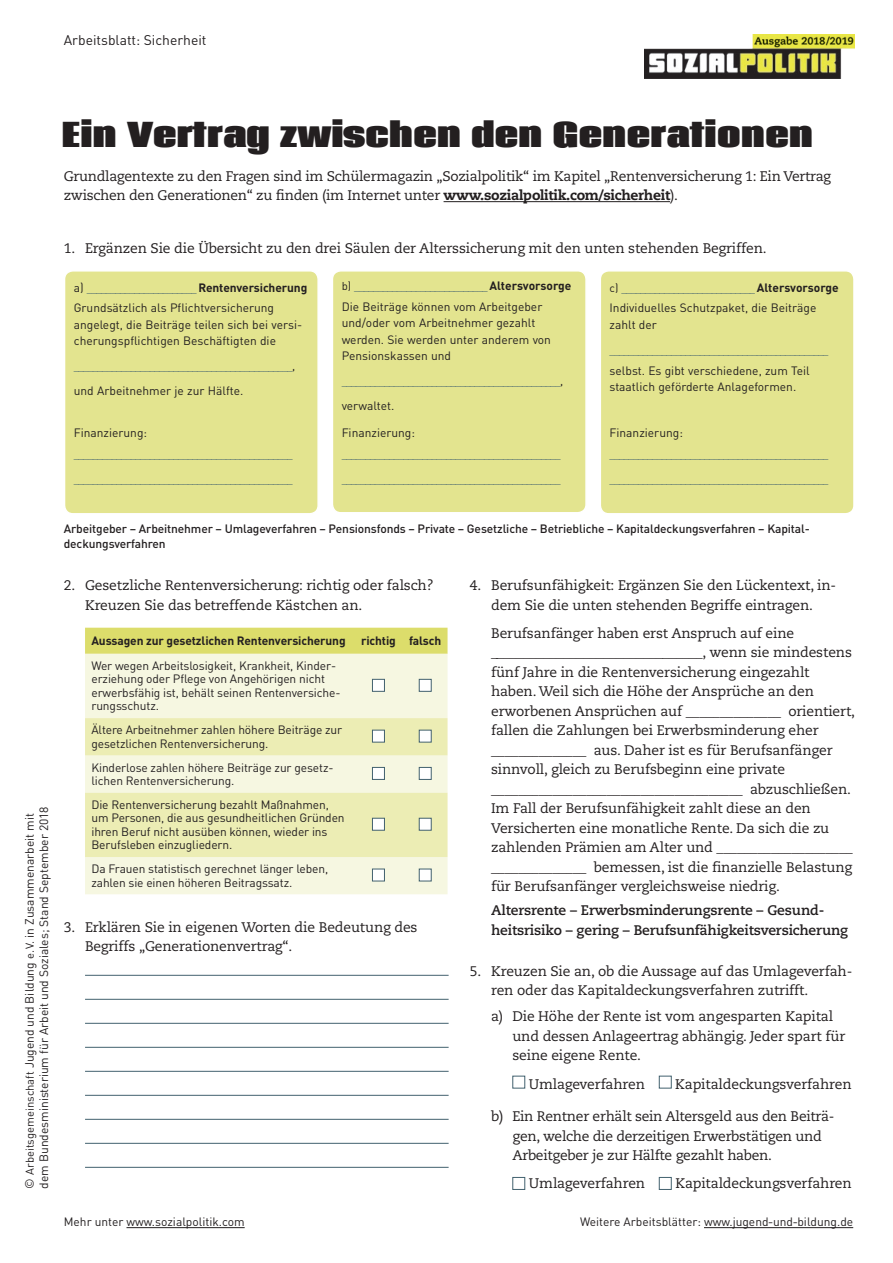
<style>
.page{position:relative;width:893px;height:1263px;background:#fff}
.page>*{position:absolute;margin:0;border:0;box-sizing:border-box;transform-origin:0 0}
.t1{font:800 32.25px "Coda";color:#231f20}
.t2{font:13.8px/19.5px "Caecilia LT Std";letter-spacing:-.01em;color:#231f20}
.t3{font:700 13.8px "Caecilia LT Std";letter-spacing:-.01em;color:#231f20}
.t4{font:13.8px "DIN";color:#231f20}
.t5{font:12px/16.5px "DIN";letter-spacing:-.01em;color:#231f20}
.t6{font:500 12px "DIN";letter-spacing:-.01em;color:#231f20}
.t7{font:700 12px "DIN";letter-spacing:-.01em;color:#231f20}
.t8{font:9.75px "DIN";color:#42616e}
.s1{font-weight:800}
.s2{font-size:12px;color:#231f20}
.s3{font-weight:700;font-size:12px;color:#231f20}
.s4{font-size:11.25px;color:#231f20}
.s5{font-size:11.25px}
.s6{font-family:"DIN";font-weight:500;font-size:12px}
</style>
<div class="page">
<img style="left:644px;top:34px;width:211px;height:45px">
<hr style="left:85px;top:999px;width:364px;height:1px;background:#42616e">
<hr style="left:85px;top:1023px;width:364px;height:1px;background:#42616e">
<hr style="left:85px;top:1047px;width:364px;height:1px;background:#42616e">
<hr style="left:85px;top:1071px;width:364px;height:1px;background:#42616e">
<hr style="left:85px;top:1095px;width:364px;height:1px;background:#42616e">
<hr style="left:85px;top:1119px;width:364px;height:1px;background:#42616e">
<hr style="left:85px;top:1143px;width:364px;height:1px;background:#42616e">
<hr style="left:85px;top:1167px;width:364px;height:1px;background:#42616e">
<div style="left:85px;top:628px;width:363px;height:26px;background:#dcdd6b"></div>
<div style="left:85px;top:654px;width:363px;height:240px;background:#f6f7e1"></div>
<svg style="left:85px;top:718px;width:363px;height:139px;background:#eeefc0"></svg>
<hr style="left:444px;top:201px;width:226px;height:1px;background:#231f20">
<hr style="left:126px;top:1227px;width:119px;height:1px;background:#231f20">
<hr style="left:704px;top:1227px;width:149px;height:1px;background:#231f20">
<div style="left:65px;top:271px;width:253px;height:243px;background:#e3e48f;border-radius:9px"></div>
<div style="left:64px;top:270px;width:255px;height:244px;border:2px solid #fff;border-radius:9px"></div>
<div style="left:332px;top:271px;width:254px;height:242px;background:#e3e48f;border-radius:9px"></div>
<div style="left:332px;top:270px;width:255px;height:243px;border:2px solid #fff;border-radius:9px"></div>
<div style="left:600px;top:271px;width:254px;height:243px;background:#e3e48f;border-radius:9px"></div>
<div style="left:600px;top:270px;width:255px;height:244px;border:2px solid #fff;border-radius:9px"></div>
<div style="left:372px;top:679px;width:13px;height:13px;background:#fff;border:1px solid #42616e"></div>
<div style="left:419px;top:679px;width:13px;height:13px;background:#fff;border:1px solid #42616e"></div>
<div style="left:372px;top:730px;width:13px;height:12px;background:#fff;border:1px solid #42616e"></div>
<div style="left:419px;top:730px;width:13px;height:12px;background:#fff;border:1px solid #42616e"></div>
<div style="left:372px;top:767px;width:13px;height:13px;background:#fff;border:1px solid #42616e"></div>
<div style="left:419px;top:767px;width:13px;height:13px;background:#fff;border:1px solid #42616e"></div>
<div style="left:372px;top:818px;width:13px;height:13px;background:#fff;border:1px solid #42616e"></div>
<div style="left:419px;top:818px;width:13px;height:13px;background:#fff;border:1px solid #42616e"></div>
<div style="left:372px;top:869px;width:13px;height:12px;background:#fff;border:1px solid #42616e"></div>
<div style="left:419px;top:869px;width:13px;height:12px;background:#fff;border:1px solid #42616e"></div>
<hr style="left:85px;top:975px;width:364px;height:1px;background:#42616e">
<div style="left:512px;top:1076px;width:13px;height:12px;border:1px solid #42616e"></div>
<div style="left:659px;top:1076px;width:13px;height:12px;border:1px solid #42616e"></div>
<div style="left:512px;top:1177px;width:13px;height:13px;border:1px solid #42616e"></div>
<div style="left:659px;top:1177px;width:13px;height:13px;border:1px solid #42616e"></div>
<p class="t4" style="left:64px;top:32px;width:144px">Arbeitsblatt: Sicherheit</p>
<h1 class="t1" style="left:62px;top:105px;width:753px">Ein Vertrag zwischen den Generationen</h1>
<p class="t2" style="left:64px;top:166px;width:769px">Grundlagentexte zu den Fragen sind im Schülermagazin „Sozialpolitik“ im Kapitel „Rentenversicherung 1: Ein Vertrag zwischen den Generationen“ zu finden (im Internet unter <span class="s1">www.sozialpolitik.com/sicherheit</span>).</p>
<p class="t2" style="left:64px;top:239px;width:704px">1. Ergänzen Sie die Übersicht zu den drei Säulen der Alterssicherung mit den unten stehenden Begriffen.</p>
<p class="t8" style="left:74px;top:282px;width:235px"><span class="s2">a)</span> _______________________ <span class="s3">Rentenversicherung</span></p>
<p class="t5" style="left:74px;top:299px;width:230px">Grundsätzlich als Pflichtversicherung angelegt, die Beiträge teilen sich bei versi&shy;cherungspflichtigen Beschäftigten die</p>
<p class="t8" style="left:74px;top:361px;width:223px">______________________________________________<span class="s2">,</span></p>
<p class="t5" style="left:74px;top:382px;width:171px">und Arbeitnehmer je zur Hälfte.</p>
<p class="t5" style="left:74px;top:424px;width:75px">Finanzierung:</p>
<p class="t8" style="left:74px;top:448px;width:220px">______________________________________________</p>
<p class="t8" style="left:74px;top:473px;width:220px">______________________________________________</p>
<p class="t8" style="left:342px;top:280px;width:231px"><span class="s4">b)</span> ____________________________ <span class="s3">Altersvorsorge</span></p>
<p class="t5" style="left:342px;top:298px;width:211px">Die Beiträge können vom Arbeitgeber und/oder vom Arbeitnehmer gezahlt werden. Sie werden unter anderem von<br>Pensionskassen und</p>
<p class="t8" style="left:342px;top:376px;width:223px">______________________________________________<span class="s2">,</span></p>
<p class="t5" style="left:342px;top:397px;width:54px">verwaltet.</p>
<p class="t5" style="left:342px;top:424px;width:75px">Finanzierung:</p>
<p class="t8" style="left:342px;top:448px;width:220px">______________________________________________</p>
<p class="t8" style="left:342px;top:473px;width:220px">______________________________________________</p>
<p class="t8" style="left:610px;top:282px;width:231px"><span class="s4">c)</span> ____________________________ <span class="s3">Altersvorsorge</span></p>
<p class="t5" style="left:610px;top:299px;width:208px">Individuelles Schutzpaket, die Beiträge zahlt der</p>
<p class="t8" style="left:610px;top:344px;width:220px">______________________________________________</p>
<p class="t5" style="left:610px;top:362px;width:202px">selbst. Es gibt verschiedene, zum Teil staatlich geförderte Anlageformen.</p>
<p class="t5" style="left:610px;top:425px;width:75px">Finanzierung:</p>
<p class="t8" style="left:610px;top:449px;width:220px">______________________________________________</p>
<p class="t8" style="left:610px;top:474px;width:220px">______________________________________________</p>
<p class="t6" style="left:52px;top:521px;width:758px">– Arbeitgeber – Arbeitnehmer – Umlageverfahren – Pensionsfonds – Private – Gesetzliche – Betriebliche – Kapitaldeckungsverfahren – Kapital-</p>
<p class="t5" style="left:35px;top:1188px;width:384px;rotate:-90deg">dem Bundesministerium für Arbeit und Soziales; Stand September 2018</p>
<p class="t5" style="left:21px;top:1188px;width:377px;rotate:-90deg">© <span class="s5">Arbeitsgemeinschaft</span> Jugend und Bildung <span class="s5">e. V.</span> in Zusammenarbeit mit</p>
<p class="t6" style="left:64px;top:536px;width:103px">deckungsverfahren</p>
<p class="t2" style="left:85px;top:576px;width:350px;text-indent:-21px">2. Gesetzliche Rentenversicherung: richtig oder falsch?<br>Kreuzen Sie das betreffende Kästchen an.</p>
<p class="t7" style="left:91px;top:633px;width:256px">Aussagen zur gesetzlichen Rentenversicherung</p>
<p class="t7" style="left:361px;top:633px;width:36px">richtig</p>
<p class="t7" style="left:409px;top:633px;width:34px">falsch</p>
<p class="t5" style="left:91px;top:671px;width:235px">erziehung oder Pflege von Angehörigen nicht</p>
<p class="t5" style="left:91px;top:698px;width:69px">rungsschutz.</p>
<p class="t5" style="left:91px;top:723px;width:252px;line-height:13.5px">Ältere Arbeitnehmer zahlen höhere Beiträge zur gesetzlichen Rentenversicherung.</p>
<p class="t5" style="left:91px;top:772px;width:145px">lichen Rentenversicherung.</p>
<p class="t5" style="left:91px;top:797px;width:255px;line-height:13.5px">Die Rentenversicherung bezahlt Maßnahmen, um Personen, die aus gesundheitlichen Gründen ihren Beruf nicht ausüben können, wieder ins Berufsleben einzugliedern.</p>
<p class="t5" style="left:91px;top:862px;width:238px;line-height:13.5px">Da Frauen statistisch gerechnet länger leben, zahlen sie einen höheren Beitragssatz.</p>
<p class="t2" style="left:85px;top:917px;width:334px;text-indent:-21px">3. Erklären Sie in eigenen Worten die Bedeutung des<br>Begriffs „Generationenvertrag“.</p>
<p class="t5" style="left:91px;top:657px;width:246px">Wer wegen Arbeitslosigkeit, Krankheit, Kinder-</p>
<p class="t5" style="left:91px;top:684px;width:251px">erwerbsfähig ist, behält seinen Rentenversiche-</p>
<p class="t5" style="left:91px;top:759px;width:244px">Kinderlose zahlen höhere Beiträge zur gesetz-</p>
<p class="t2" style="left:470px;top:576px;width:368px">4. Berufsunfähigkeit: Ergänzen Sie den Lückentext, in-</p>
<p class="t2" style="left:491px;top:596px;width:323px">dem Sie die unten stehenden Begriffe eintragen.</p>
<p class="t2" style="left:491px;top:624px;width:365px">Berufsanfänger haben erst Anspruch auf eine ________________________________, wenn sie mindestens fünf Jahre in die Rentenversicherung eingezahlt haben. Weil sich die Höhe der Ansprüche an den erworbenen Ansprüchen auf ______________ orientiert, fallen die Zahlungen bei Erwerbsminderung eher ______________ aus. Daher ist es für Berufsanfänger sinnvoll, gleich zu Berufsbeginn eine private _____________________________________ abzuschließen.<br>Im Fall der Berufsunfähigkeit zahlt diese an den Versicherten eine monatliche Rente. Da sich die zu zahlenden Prämien am Alter und ____________________ ______________ bemessen, ist die finanzielle Belastung für Berufsanfänger vergleichsweise niedrig.</p>
<p class="t3" style="left:491px;top:922px;width:359px">heitsrisiko – gering – Berufsunfähigkeitsversicherung</p>
<p class="t3" style="left:479px;top:902px;width:347px"><span class="s6">–</span> Altersrente – Erwerbsminderungsrente – Gesund-</p>
<p class="t2" style="left:470px;top:961px;width:384px">5. Kreuzen Sie an, ob die Aussage auf das Umlageverfah-</p>
<p class="t2" style="left:491px;top:981px;width:319px">ren oder das Kapitaldeckungsverfahren zutrifft.</p>
<p class="t2" style="left:512px;top:1007px;width:334px;text-indent:-21px">a) Die Höhe der Rente ist vom angesparten Kapital und dessen Anlageertrag abhängig. Jeder spart für seine eigene Rente.</p>
<p class="t2" style="left:529px;top:1074px;width:118px">Umlageverfahren</p>
<p class="t2" style="left:675px;top:1074px;width:178px">Kapitaldeckungsverfahren</p>
<p class="t2" style="left:512px;top:1126px;width:311px">gen, welche die derzeitigen Erwerbstätigen und<br>Arbeitgeber je zur Hälfte gezahlt haben.</p>
<p class="t2" style="left:491px;top:1107px;width:345px">b) Ein Rentner erhält sein Altersgeld aus den Beiträ-</p>
<p class="t2" style="left:529px;top:1174px;width:118px">Umlageverfahren</p>
<p class="t2" style="left:675px;top:1174px;width:178px">Kapitaldeckungsverfahren</p>
<p class="t5" style="left:64px;top:1213px;width:182px">Mehr unter www.sozialpolitik.com</p>
<p class="t5" style="left:580px;top:1213px;width:275px">Weitere Arbeitsblätter: www.jugend–und–bildung.de</p>
</div>
